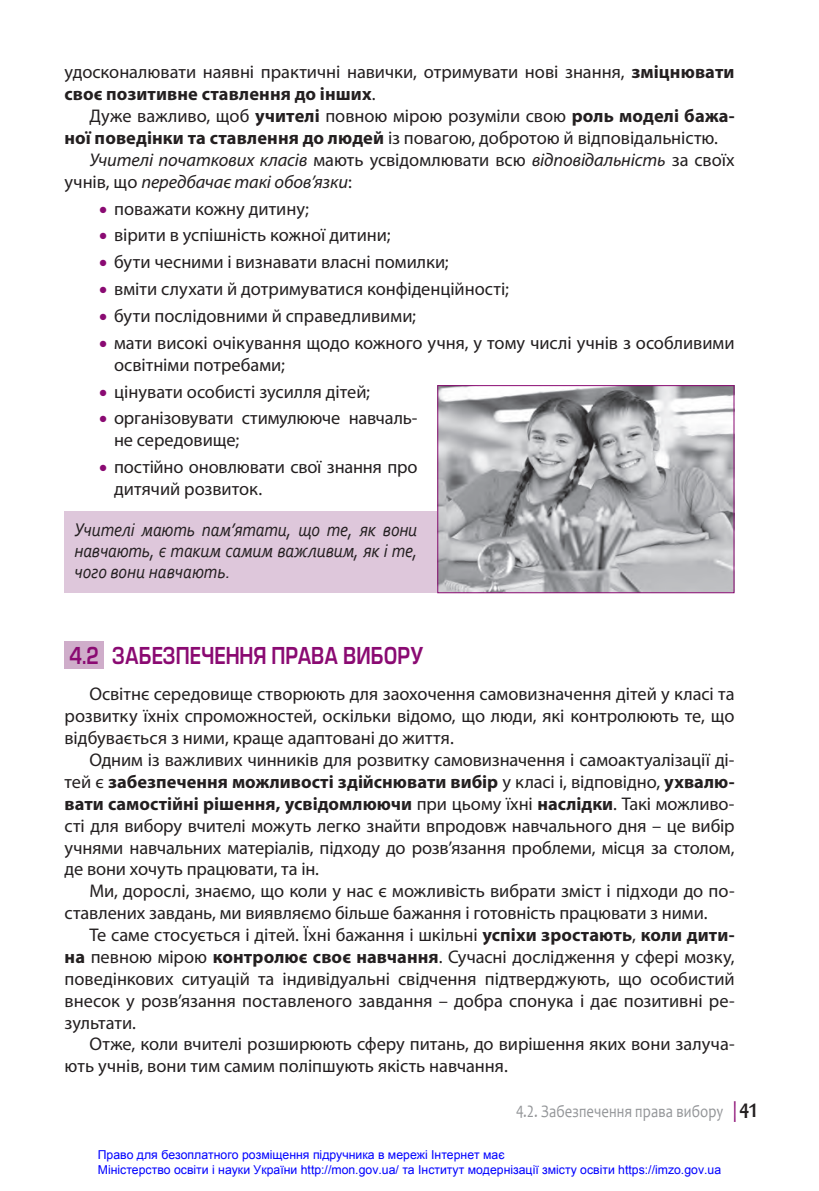
<style>
.page{position:relative;width:819px;height:1191px;background:#fff}
.page>*{position:absolute;margin:0;border:0;box-sizing:border-box;transform-origin:0 0}
.t1{font:22.75px "Europe Demi";color:#8a0a72;scale:.8 1}
.t2{font:italic 19.25px/21px "Corbel";letter-spacing:-.01em;color:#231f20;text-align:justify;scale:.9 1}
.t3{font:18.38px/21.9px "Myriad Pro";letter-spacing:-.005em;color:#231f20}
.t4{font:italic 18.38px "Myriad Pro";letter-spacing:-.01em;color:#231f20}
.t5{font:17.5px "Candara";letter-spacing:.01em;color:#939598;scale:.84 1}
.t6{font:12.25px/14.7px "Arial";color:#00f}
.s1{font-weight:700}
.s2{font-style:normal}
.s3{color:#8a0a72}
.s4{font-size:21px;color:#8a0a72}
.s5{font-weight:700;font-size:21px;color:#231f20}
</style>
<div class="page">
<div style="left:64px;top:511px;width:670px;height:81px;background:#dec7db"></div>
<div style="left:64px;top:641px;width:40px;height:28px;background:#cfadca"></div>
<img style="left:439px;top:387px;width:293px;height:204px">
<div style="left:437px;top:385px;width:297px;height:208px;border:1px solid #8a0a72"></div>
<p class="t3" style="left:64px;top:61px;width:671px">удосконалювати наявні практичні навички, отримувати нові знання, <span class="s1">зміцнювати своє позитивне ставлення до інших</span>.</p>
<p class="t3" style="left:89px;top:105px;width:646px">Дуже важливо, щоб <span class="s1">учителі</span> повною мірою розуміли свою <span class="s1">роль моделі бажа-</span></p>
<p class="t3" style="left:65px;top:126px;width:655px"><span class="s1">ної поведінки та ставлення до людей</span> із повагою, добротою й відповідальністю.</p>
<p class="t4" style="left:89px;top:148px;width:646px">Учителі початкових класів <span class="s2">мають усвідомлювати всю</span> відповідальність <span class="s2">за своїх</span></p>
<p class="t4" style="left:65px;top:170px;width:289px"><span class="s2">учнів, що</span> передбачає такі обов’язки<span class="s2">:</span></p>
<p class="t3" style="left:99px;top:197px;width:211px"><span class="s3">•</span> поважати кожну дитину;</p>
<p class="t3" style="left:99px;top:224px;width:293px"><span class="s3">•</span> вірити в успішність кожної дитини;</p>
<p class="t3" style="left:99px;top:251px;width:351px"><span class="s3">•</span> бути чесними і визнавати власні помилки;</p>
<p class="t3" style="left:99px;top:278px;width:411px"><span class="s3">•</span> вміти слухати й дотримуватися конфіденційності;</p>
<p class="t3" style="left:99px;top:304px;width:318px"><span class="s3">•</span> бути послідовними й справедливими;</p>
<p class="t3" style="left:114px;top:331px;width:622px;text-indent:-15px"><span class="s3">•</span> мати високі очікування щодо кожного учня, у тому числі учнів з особливими освітніми потребами;</p>
<p class="t3" style="left:99px;top:380px;width:272px"><span class="s3">•</span> цінувати особисті зусилля дітей;</p>
<p class="t3" style="left:114px;top:407px;width:305px;text-indent:-15px"><span class="s3">•</span> організовувати стимулююче навчаль&shy;не середовище;</p>
<p class="t3" style="left:114px;top:456px;width:305px;text-indent:-15px"><span class="s3">•</span> постійно оновлювати свої знання про дитячий розвиток.</p>
<p class="t2" style="left:74px;top:518px;width:382px">Учителі мають пам’ятати, що те, як вони навчають, є таким самим важливим, як і те, чого вони навчають.</p>
<p class="t1" style="left:69px;top:642px;width:443px">4.2 ЗАБЕЗПЕЧЕННЯ ПРАВА ВИБОРУ</p>
<p class="t3" style="left:64px;top:683px;width:671px;text-align:justify;text-indent:25px">Освітнє середовище створюють для заохочення самовизначення дітей у класі та розвитку їхніх спроможностей, оскільки відомо, що люди, які контролюють те, що відбувається з ними, краще адаптовані до життя.</p>
<p class="t3" style="left:65px;top:748px;width:671px;text-align:justify;text-indent:25px">Одним із важливих чинників для розвитку самовизначення і самоактуалізації ді&shy;тей є <span class="s1">забезпечення можливості здійснювати вибір</span> у класі і, відповідно, <span class="s1">ухвалю&shy;вати самостійні рішення, усвідомлюючи</span> при цьому їхні <span class="s1">наслідки</span>. Такі можливо&shy;сті для вибору вчителі можуть легко знайти впродовж навчального дня – це вибір учнями навчальних матеріалів, підходу до розв’язання проблеми, місця за столом, де вони хочуть працювати, та ін.</p>
<p class="t3" style="left:65px;top:880px;width:671px;text-indent:25px">Ми, дорослі, знаємо, що коли у нас є можливість вибрати зміст і підходи до по&shy;ставлених завдань, ми виявляємо більше бажання і готовність працювати з ними.</p>
<p class="t3" style="left:65px;top:923px;width:671px;text-align:justify;text-indent:25px">Те саме стосується і дітей. Їхні бажання і шкільні <span class="s1">успіхи зростають</span>, <span class="s1">коли дити&shy;на</span> певною мірою <span class="s1">контролює своє навчання</span>. Сучасні дослідження у сфері мозку, поведінкових ситуацій та індивідуальні свідчення підтверджують, що особистий внесок у розв’язання поставленого завдання – добра спонука і дає позитивні ре&shy;зультати.</p>
<p class="t3" style="left:65px;top:1033px;width:671px;text-indent:25px">Отже, коли вчителі розширюють сферу питань, до вирішення яких вони залуча&shy;ють учнів, вони тим самим поліпшують якість навчання.</p>
<p class="t5" style="left:516px;top:1100px;width:289px">4.2. Забезпечення права вибору <span class="s4">|</span> <span class="s5">41</span></p>
<p class="t6" style="left:98px;top:1147px;width:624px">Право для безоплатного розміщення підручника в мережі Інтернет має<br>Міністерство освіти і науки України http://mon.gov.ua/ та Інститут модернізації змісту освіти https://imzo.gov.ua</p>
</div>
